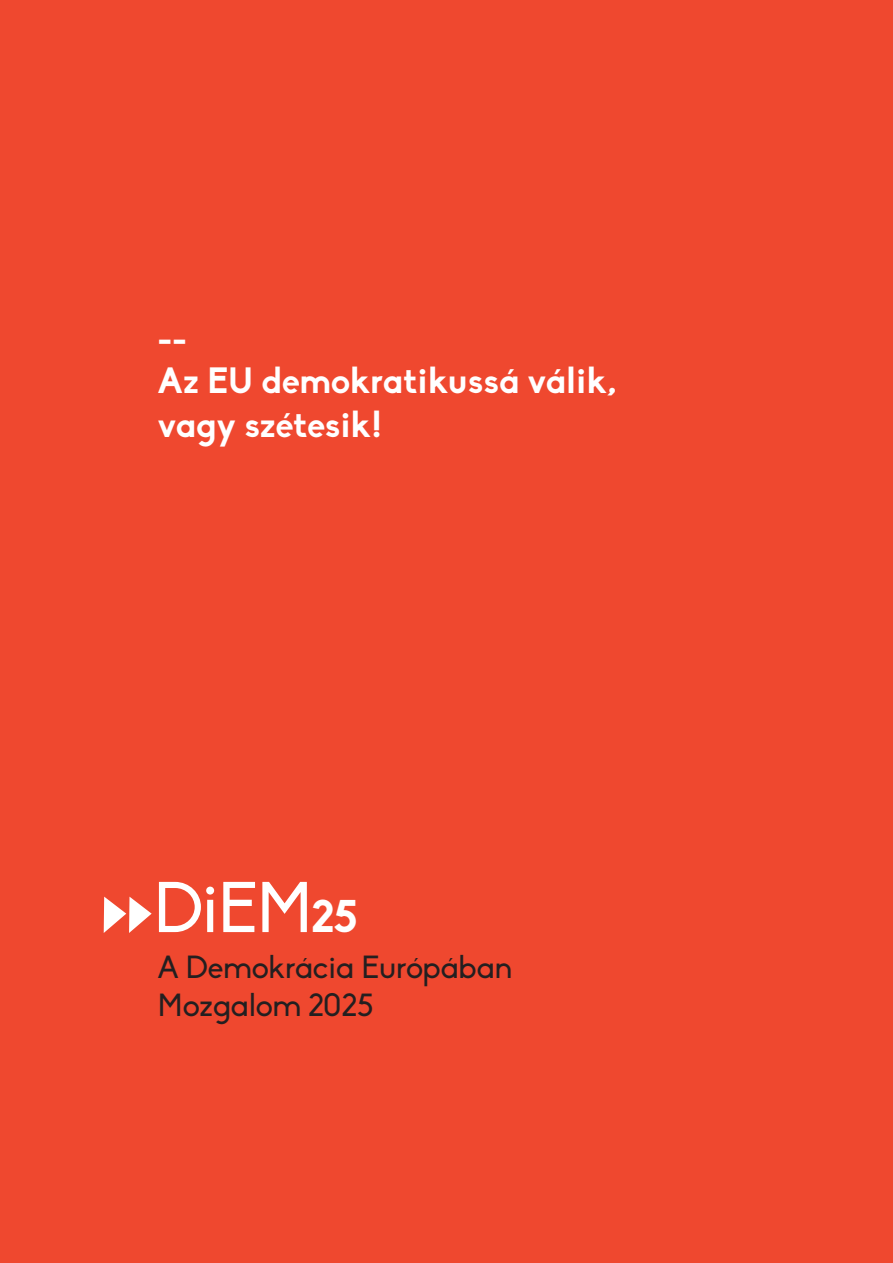
<style>
.page{position:relative;width:893px;height:1263px;background:#ef482f}
.page>*{position:absolute;margin:0;border:0;box-sizing:border-box;transform-origin:0 0}
.t1{font:70.5px "Biko";color:#fff}
.t2{font:700 36px/43.2px "Biko";color:#fff}
.t3{font:31.5px/37.8px "Biko";color:#231f20}
.s1{font-weight:700;font-size:45px}
</style>
<div class="page">
<svg style="left:104px;top:897px;width:48px;height:36px"></svg>
<p class="t2" style="left:157px;top:316px;width:31px">--</p>
<p class="t2" style="left:157px;top:359px;width:460px">Az EU demokratikussá válik, vagy szétesik!</p>
<p class="t1" style="left:154px;top:868px;width:204px">DiEM<span class="s1">25</span></p>
<p class="t3" style="left:157px;top:949px;width:356px">A Demokrácia Európában<br>Mozgalom 2025</p>
</div>
